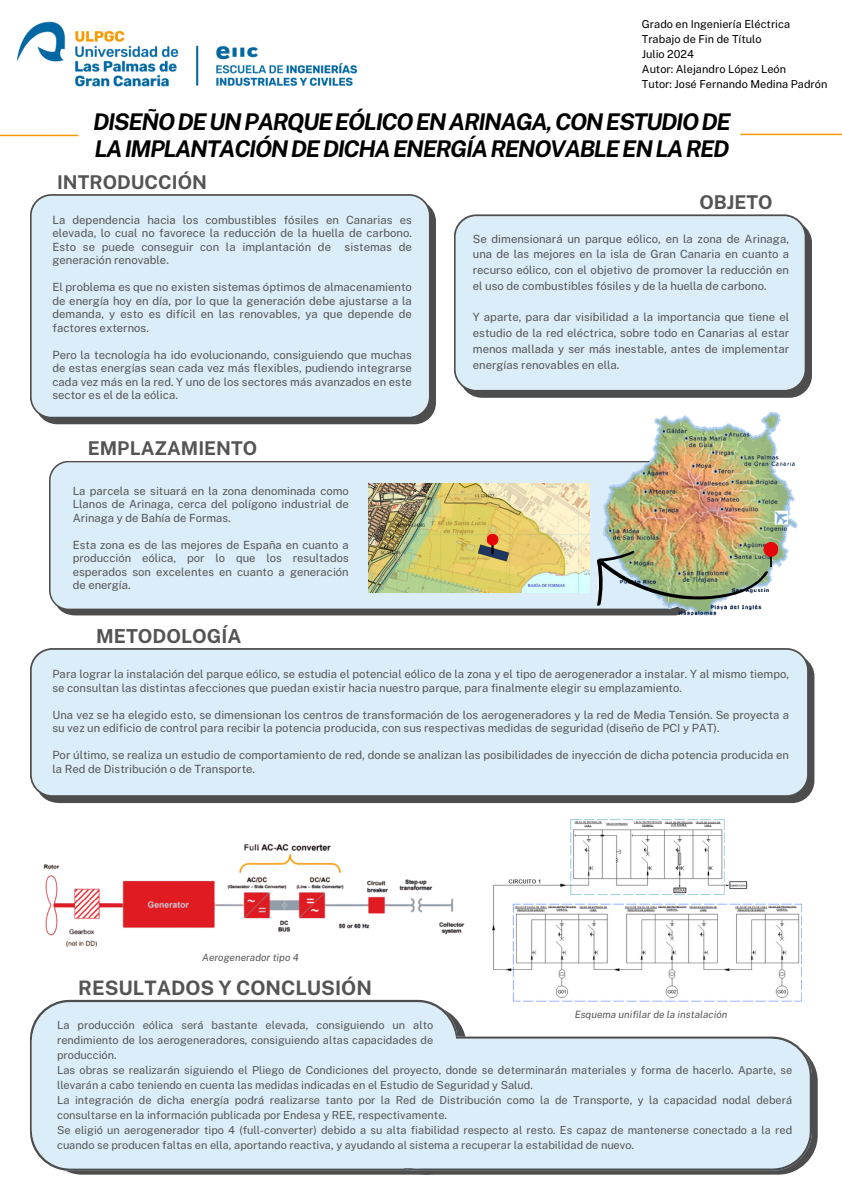
<style>
.page{position:relative;width:842px;height:1191px;background:#fff}
.page>*{position:absolute;margin:0;border:0;box-sizing:border-box;transform-origin:0 0}
.t1{font:italic 700 23px/27px "Public Sans";letter-spacing:-.055em;color:#000}
.t2{font:700 19.9px "Public Sans";color:#545454}
.t3{font:700 19.3px "Public Sans";color:#545454}
.t4{font:700 19px "Public Sans";color:#545454}
.t5{font:11.3px/13.5px "Public Sans";color:#545454;text-align:justify}
.t6{font:11px/15px "Public Sans";color:#545454;text-align:justify}
.t7{font:11px/15px "Public Sans";color:#000001}
.t8{font:italic 10px "Public Sans";color:#545454}
</style>
<div class="page">
<svg style="left:454px;top:214px;width:358px;height:184px;background:#d1e1eb"></svg>
<img style="left:16px;top:21px;width:342px;height:66px">
<svg style="left:30px;top:194px;width:406px;height:230px;background:#d3e4ee"></svg>
<hr style="left:0;top:135px;width:78px;height:1px;background:#f49a00">
<hr style="left:740px;top:134px;width:102px;height:1px;background:#f49a00">
<svg style="left:49px;top:461px;width:549px;height:154px;background:#d0e1eb"></svg>
<img style="left:598px;top:411px;width:200px;height:205px">
<div style="left:763px;top:542px;width:15px;height:15px;background:#e60808;border-radius:50%"></div>
<img style="left:368px;top:483px;width:221px;height:110px">
<img style="left:591px;top:533px;width:181px;height:80px">
<svg style="left:491px;top:545px;width:3px;height:9px"></svg>
<div style="left:487px;top:533px;width:11px;height:12px;background:#e60808;border-radius:50%"></div>
<svg style="left:30px;top:648px;width:784px;height:155px;background:#d1e1ec"></svg>
<img style="left:492px;top:819px;width:310px;height:183px">
<img style="left:43px;top:843px;width:422px;height:105px">
<svg style="left:43px;top:1005px;width:423px;height:169px"></svg>
<svg style="left:387px;top:1041px;width:431px;height:133px;background:#545455"></svg>
<svg style="left:30px;top:999px;width:427px;height:171px"></svg>
<svg style="left:377px;top:1036px;width:435px;height:134px;background:#949a9d"></svg>
<div style="left:32px;top:1003px;width:424px;height:164px;background:#dbedf8;border-radius:40px"></div>
<div style="left:377px;top:1038px;width:432px;height:129px;background:#dbedf8;border-radius:40px"></div>
<h3 class="t7" style="left:642px;top:17px;width:187px">Grado en Ingeniería Eléctrica<br>Trabajo de Fin de Título<br>Julio 2024<br>Autor: Alejandro López León<br>Tutor: José Fernando Medina Padrón</h3>
<h3 class="t1" style="left:93px;top:108px;width:639px">DISEÑODEUNPARQUEEÓLICOENARINAGA,CONESTUDIODE<br>LAIMPLANTACIÓNDEDICHAENERGÍARENOVABLEENLARED</h3>
<h3 class="t4" style="left:57px;top:171px;width:151px">INTRODUCCIÓN</h3>
<h2 class="t5" style="left:52px;top:213px;width:361px">La dependencia hacia los combustibles fósiles en Canarias es elevada, lo cual no favorece la reducción de la huella de carbono.<br>Esto se puede conseguir con la implantación de sistemas de generación renovable.</h2>
<h3 class="t5" style="left:52px;top:280px;width:361px">El problema es que no existen sistemas óptimos de almacenamiento de energía hoy en día, por lo que la generación debe ajustarse a la demanda, y esto es difícil en las renovables, ya que depende de factores externos.</h3>
<h3 class="t5" style="left:52px;top:348px;width:361px">Pero la tecnología ha ido evolucionando, consiguiendo que muchas de estas energías sean cada vez más flexibles, pudiendo integrarse cada vez más en la red. Y uno de los sectores más avanzados en este sector es el de la eólica.</h3>
<p class="t4" style="left:88px;top:436px;width:171px">EMPLAZAMIENTO</p>
<h3 class="t5" style="left:73px;top:484px;width:278px">La parcela se situará en la zona denominada como Llanos de Arinaga, cerca del polígono industrial de Arinaga y de Bahía de Formas.</h3>
<p class="t5" style="left:73px;top:538px;width:278px">Esta zona es de las mejores de España en cuanto a producción eólica, por lo que los resultados esperados son excelentes en cuanto a generación de energía.</p>
<h3 class="t3" style="left:96px;top:624px;width:147px">METODOLOGÍA</h3>
<p class="t4" style="left:699px;top:191px;width:75px">OBJETO</p>
<h2 class="t5" style="left:473px;top:230px;width:318px;line-height:15.8px">Se dimensionará un parque eólico, en la zona de Arinaga, una de las mejores en la isla de Gran Canaria en cuanto a recurso eólico, con el objetivo de promover la reducción en el uso de combustibles fósiles y de la huella de carbono.</h2>
<h3 class="t5" style="left:473px;top:309px;width:318px;line-height:15.8px">Y aparte, para dar visibilidad a la importancia que tiene el estudio de la red eléctrica, sobre todo en Canarias al estar menos mallada y ser más inestable, antes de implementar energías renovables en ella.</h3>
<h2 class="t5" style="left:52px;top:667px;width:738px">Para lograr la instalación del parque eólico, se estudia el potencial eólico de la zona y el tipo de aerogenerador a instalar. Y al mismo tiempo, se consultan las distintas afecciones que puedan existir hacia nuestro parque, para finalmente elegir su emplazamiento.</h2>
<h3 class="t5" style="left:52px;top:707px;width:738px">Una vez se ha elegido esto, se dimensionan los centros de transformación de los aerogeneradores y la red de Media Tensión. Se proyecta a su vez un edificio de control para recibir la potencia producida, con sus respectivas medidas de seguridad (diseño de PCI y PAT).</h3>
<h3 class="t5" style="left:52px;top:748px;width:738px">Por último, se realiza un estudio de comportamiento de red, donde se analizan las posibilidades de inyección de dicha potencia producida en la Red de Distribución o de Transporte.</h3>
<p class="t8" style="left:202px;top:951px;width:98px">Aerogenerador tipo 4</p>
<p class="t2" style="left:78px;top:976px;width:295px">RESULTADOS Y CONCLUSIÓN</p>
<p class="t8" style="left:575px;top:1008px;width:154px">Esquema unifilar de la instalación</p>
<h2 class="t6" style="left:57px;top:1016px;width:378px">La producción eólica será bastante elevada, consiguiendo un alto rendimiento de los aerogeneradores, consiguiendo altas capacidades de producción.</h2>
<p class="t6" style="left:57px;top:1062px;width:737px;text-align:left">Las obras se realizarán siguiendo el Pliego de Condiciones del proyecto, donde se determinarán materiales y forma de hacerlo. Aparte, se llevarán a cabo teniendo en cuenta las medidas indicadas en el Estudio de Seguridad y Salud.<br>La integración de dicha energía podrá realizarse tanto por la Red de Distribución como la de Transporte, y la capacidad nodal deberá consultarse en la información publicada por Endesa y REE, respectivamente.<br>Se eligió un aerogenerador tipo 4 (full-converter) debido a su alta fiabilidad respecto al resto. Es capaz de mantenerse conectado a la red cuando se producen faltas en ella, aportando reactiva, y ayudando al sistema a recuperar la estabilidad de nuevo.</p>
</div>
